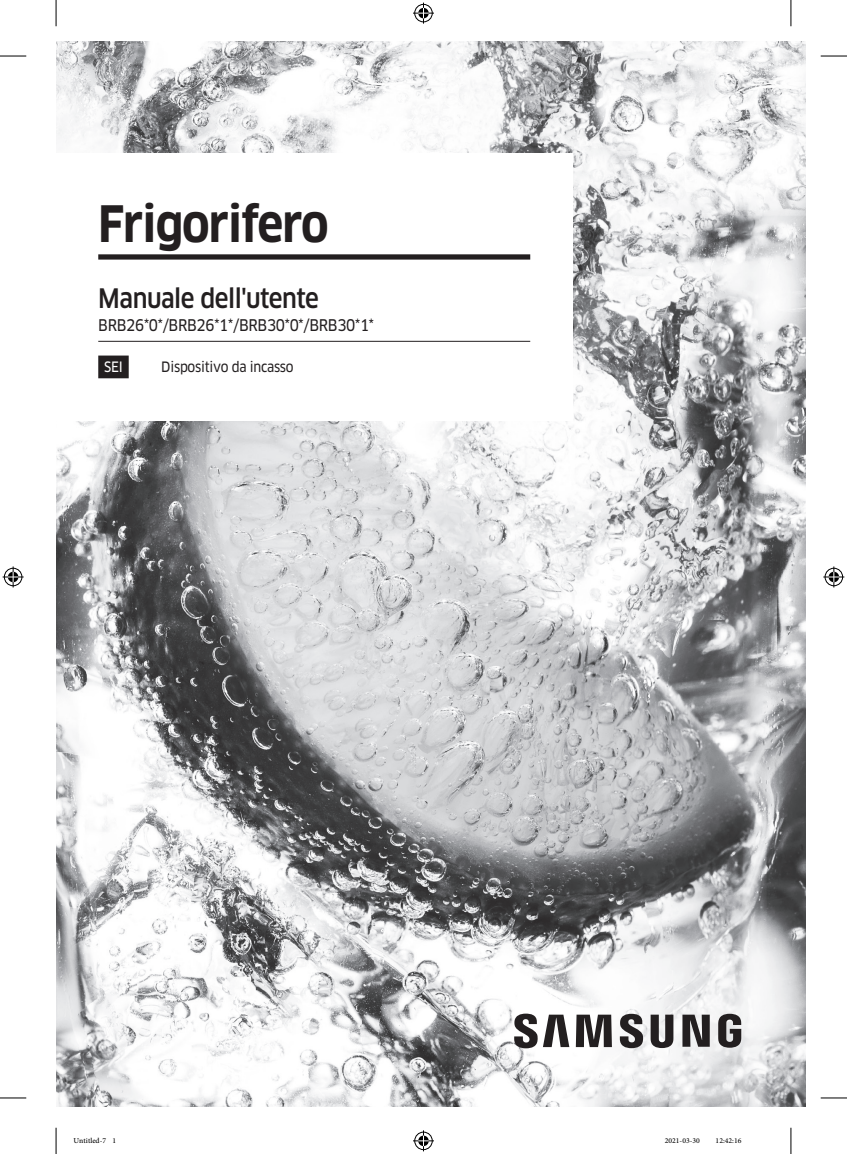
<style>
.page{position:relative;width:847px;height:1154px;background:#fff}
.page>*{position:absolute;margin:0;border:0;box-sizing:border-box;transform-origin:0 0}
.t1{font:700 49px "Samsung Clan Pro";letter-spacing:-.02em;color:#231f20;scale:.9 1}
.Subtitle{font:500 26.25px "Samsung Clan Pro";letter-spacing:-.02em;color:#231f20;scale:.9 1}
.Model{font:15.75px "Samsung Clan Pro News";letter-spacing:-.02em;color:#231f20;scale:.9 1}
.Subsidiary{font:14px "Samsung Clan Pro News";letter-spacing:-.02em;color:#231f20;scale:.9 1}
.Subsidiary-2{font:14px "Samsung Clan Pro News";color:#fff;scale:.9 1}
.t2{font:10.5px "Adobe Arabic";color:#000}
</style>
<div class="page">
<img style="left:56px;top:41px;width:749px;height:1065px">
<div style="left:56px;top:153px;width:516px;height:268px;background:#fff"></div>
<div style="left:98px;top:254px;width:432px;height:6px;background:#231f20"></div>
<hr style="left:98px;top:341px;width:432px;height:1px;background:#231f20">
<div style="left:98px;top:355px;width:31px;height:23px;background:#231f20"></div>
<svg style="left:682px;top:1014px;width:27px;height:33px"></svg>
<svg style="left:575px;top:1014px;width:36px;height:33px"></svg>
<svg style="left:514px;top:1013px;width:55px;height:35px"></svg>
<svg style="left:619px;top:1014px;width:24px;height:34px"></svg>
<svg style="left:650px;top:1014px;width:23px;height:34px"></svg>
<svg style="left:718px;top:1014px;width:23px;height:34px"></svg>
<svg style="left:0;top:56px;width:26px;height:1px"></svg>
<svg style="left:820px;top:56px;width:26px;height:1px"></svg>
<svg style="left:0;top:1097px;width:26px;height:1px"></svg>
<svg style="left:820px;top:1097px;width:26px;height:1px"></svg>
<svg style="left:56px;top:0;width:1px;height:26px"></svg>
<svg style="left:56px;top:1128px;width:1px;height:26px"></svg>
<svg style="left:790px;top:0;width:1px;height:26px"></svg>
<svg style="left:790px;top:1128px;width:1px;height:26px"></svg>
<svg style="left:413px;top:3px;width:21px;height:21px"></svg>
<svg style="left:413px;top:1130px;width:21px;height:21px"></svg>
<svg style="left:3px;top:566px;width:21px;height:21px"></svg>
<svg style="left:823px;top:566px;width:21px;height:21px"></svg>
<p class="t1" style="left:98px;top:195px;width:257px">Frigorifero</p>
<p class="Subtitle" style="left:98px;top:282px;width:246px">Manuale dell'utente</p>
<p class="Model" style="left:98px;top:316px;width:308px">BRB26*0*/BRB26*1*/BRB30*0*/BRB30*1*</p>
<p class="Subsidiary-2" style="left:104px;top:359px;width:22px">SEI</p>
<p class="Subsidiary" style="left:161px;top:359px;width:148px">Dispositivo da incasso</p>
<p class="t2" style="left:74px;top:1133px;width:44px">Untitled-7 1</p>
<p class="t2" style="left:664px;top:1133px;width:37px">2021-03-30</p>
<p class="t2" style="left:715px;top:1133px;width:27px">12:42:16</p>
</div>
